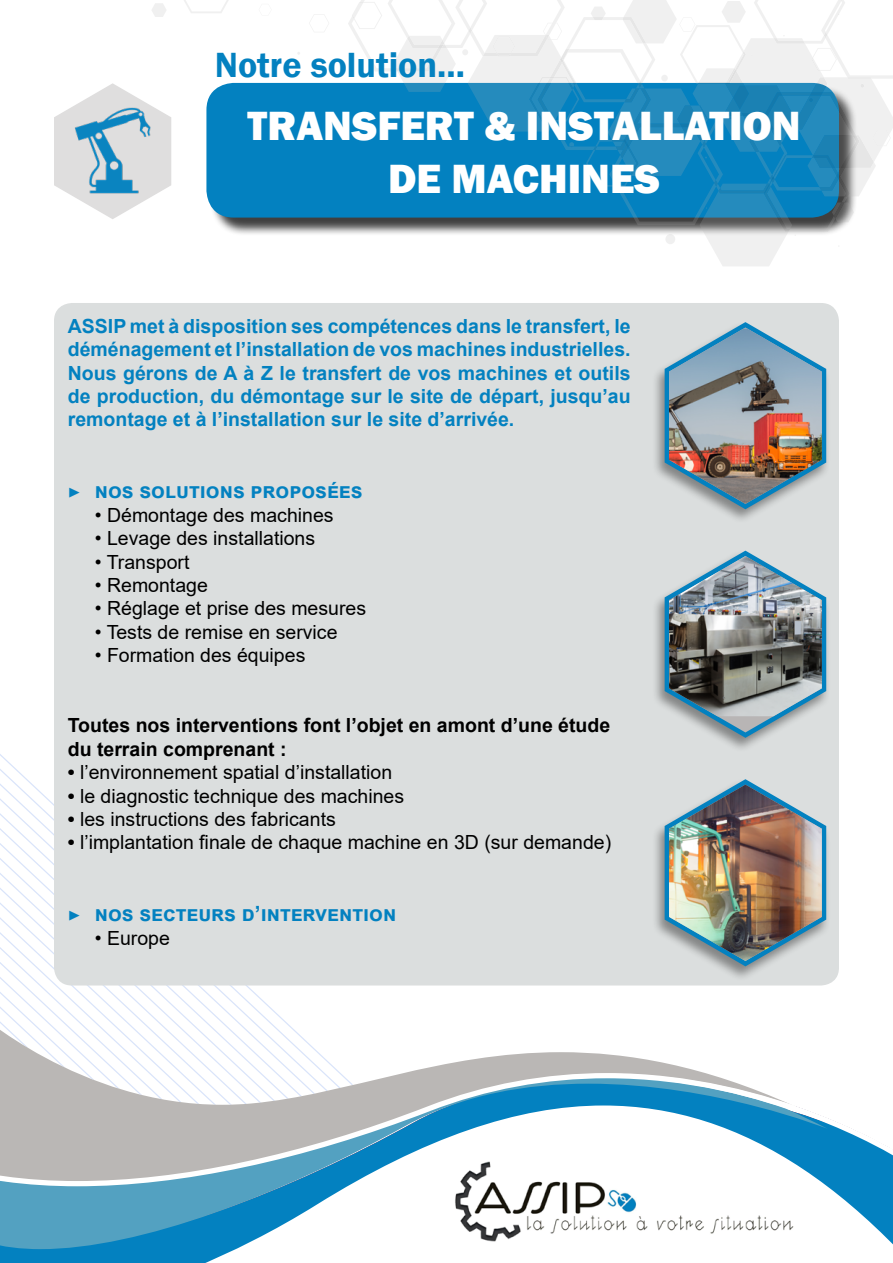
<style>
.page{position:relative;width:893px;height:1263px;background:#fff}
.page>*{position:absolute;margin:0;border:0;box-sizing:border-box;transform-origin:0 0}
.t1{font:800 42px/52.5px "Franklin Gothic";color:#fff;text-align:center}
.t2{font:600 36px "Franklin Gothic";color:#0381c0}
.t3{font:700 21px "Arial";color:#0381c0}
.t4{font:19.5px "Arial";color:#000}
.t5{font:700 19.5px/23.4px "Arial";color:#0381c0;text-align:justify}
.t6{font:700 19.5px/23.4px "Arial";color:#000}
.s1{font-family:"Minion Pro";font-weight:400}
.s2{font-weight:700}
</style>
<div class="page">
<svg style="left:0;top:754px;width:107px;height:256px"></svg>
<div style="left:209px;top:85px;width:649px;height:151px;background:#000;opacity:.75"></div>
<div style="left:206px;top:83px;width:633px;height:135px;background:#0381c0;border-radius:27px"></div>
<svg style="left:152px;top:3px;width:14px;height:14px"></svg>
<svg style="left:184px;top:0;width:44px;height:13px"></svg>
<svg style="left:348px;top:0;width:545px;height:266px"></svg>
<svg style="left:0;top:1010px;width:705px;height:63px"></svg>
<svg style="left:0;top:1073px;width:893px;height:190px"></svg>
<div style="left:54px;top:303px;width:785px;height:682px;background:#dbdede;border-radius:18px"></div>
<div style="left:651px;top:550px;width:180px;height:203px;background:#000;opacity:.4"></div>
<svg style="left:665px;top:551px;width:161px;height:187px"></svg>
<img style="left:669px;top:556px;width:153px;height:160px">
<div style="left:651px;top:321px;width:180px;height:203px;background:#000;opacity:.4"></div>
<svg style="left:665px;top:322px;width:161px;height:187px"></svg>
<img style="left:669px;top:329px;width:153px;height:175px">
<div style="left:651px;top:778px;width:180px;height:203px;background:#000;opacity:.4"></div>
<svg style="left:665px;top:779px;width:161px;height:187px"></svg>
<img style="left:669px;top:785px;width:153px;height:176px">
<svg style="left:54px;top:83px;width:117px;height:136px"></svg>
<img style="left:70px;top:105px;width:85px;height:92px">
<h2 class="t2" style="left:215px;top:43px;width:252px">Notre solution...</h2>
<h1 class="t1" style="left:248px;top:100px;width:554px">TRANSFERT &amp; INSTALLATION<br>DE MACHINES</h1>
<p class="t5" style="left:68px;top:314px;width:564px">ASSIP met à disposition ses compétences dans le transfert, le déménagement et l’installation de vos machines industrielles.<br>Nous gérons de A à Z le transfert de vos machines et outils de production, du démontage sur le site de départ, jusqu’au remontage et à l’installation sur le site d’arrivée.</p>
<p class="t3" style="left:68px;top:476px;width:296px"><span class="s1">▶</span> Nos solutions proposées</p>
<p class="t4" style="left:95px;top:501px;width:240px">• Démontage des machines</p>
<p class="t4" style="left:95px;top:525px;width:222px">• Levage des installations</p>
<p class="t4" style="left:95px;top:548px;width:96px">• Transport</p>
<p class="t4" style="left:95px;top:572px;width:115px">• Remontage</p>
<p class="t4" style="left:95px;top:595px;width:273px">• Réglage et prise des mesures</p>
<p class="t4" style="left:95px;top:618px;width:244px">• Tests de remise en service</p>
<p class="t4" style="left:95px;top:642px;width:212px">• Formation des équipes</p>
<p class="t6" style="left:68px;top:714px;width:544px">Toutes nos interventions font l’objet en amont d’une étude du terrain comprenant :</p>
<p class="t4" style="left:68px;top:759px;width:326px"><span class="s2">•</span> l’environnement spatial d’installation</p>
<p class="t4" style="left:68px;top:782px;width:338px"><span class="s2">•</span> le diagnostic technique des machines</p>
<p class="t4" style="left:68px;top:806px;width:270px"><span class="s2">•</span> les instructions des fabricants</p>
<p class="t4" style="left:68px;top:829px;width:545px"><span class="s2">•</span> l’implantation finale de chaque machine en 3D (sur demande)</p>
<p class="t3" style="left:68px;top:899px;width:327px"><span class="s1">▶</span> NOS secteurs d’intervention</p>
<p class="t4" style="left:95px;top:924px;width:77px">• Europe</p>
</div>
